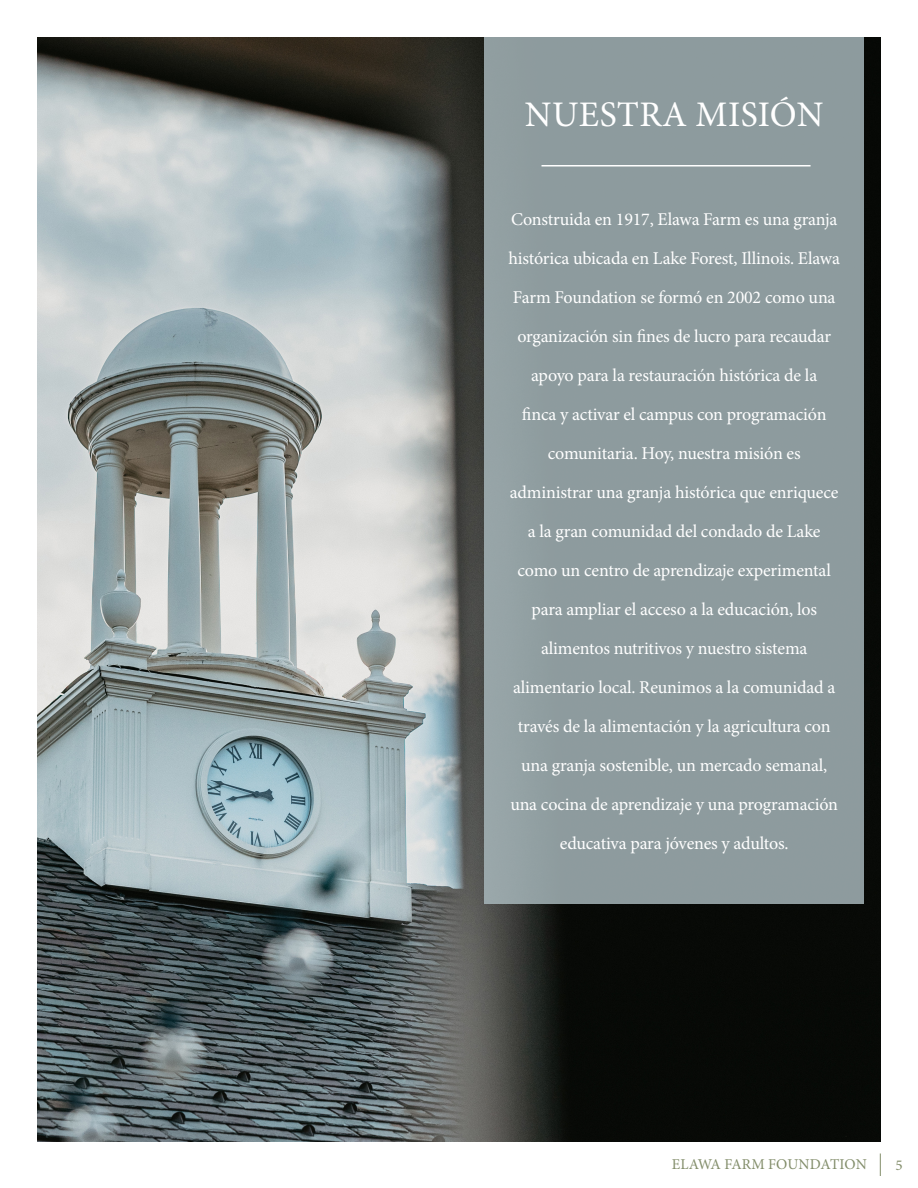
<style>
.page{position:relative;width:918px;height:1188px;background:#fff}
.page>*{position:absolute;margin:0;border:0;box-sizing:border-box;transform-origin:0 0}
.t1{font:36px "Minion Pro";letter-spacing:.01em;color:#fff}
.t2{font:18px/39px "Minion Pro";letter-spacing:-.01em;color:#fff;text-align:center}
.t3{font:15px "Minion Pro";letter-spacing:.005em;color:#828d6a}
</style>
<div class="page">
<svg style="left:880px;top:1154px;width:1px;height:22px"></svg>
<img style="left:38px;top:38px;width:842px;height:1104px">
<div style="left:484px;top:38px;width:380px;height:866px;background:#8d9b9e"></div>
<hr style="left:542px;top:165px;width:269px;height:1px;background:#fff">
<p class="t1" style="left:525px;top:90px;width:300px">NUESTRA MISIÓN</p>
<p class="t2" style="left:508px;top:200px;width:333px">Construida en 1917, Elawa Farm es una granja histórica ubicada en Lake Forest, Illinois. Elawa Farm Foundation se formó en 2002 como una organización sin fines de lucro para recaudar apoyo para la restauración histórica de la<br>finca y activar el campus con programación comunitaria. Hoy, nuestra misión es administrar una granja histórica que enriquece a la gran comunidad del condado de Lake como un centro de aprendizaje experimental para ampliar el acceso a la educación, los alimentos nutritivos y nuestro sistema alimentario local. Reunimos a la comunidad a través de la alimentación y la agricultura con una granja sostenible, un mercado semanal, una cocina de aprendizaje y una programación educativa para jóvenes y adultos.</p>
<p class="t3" style="left:672px;top:1155px;width:197px">ELAWA FARM FOUNDATION</p>
<p class="t3" style="left:896px;top:1155px;width:9px">5</p>
</div>
